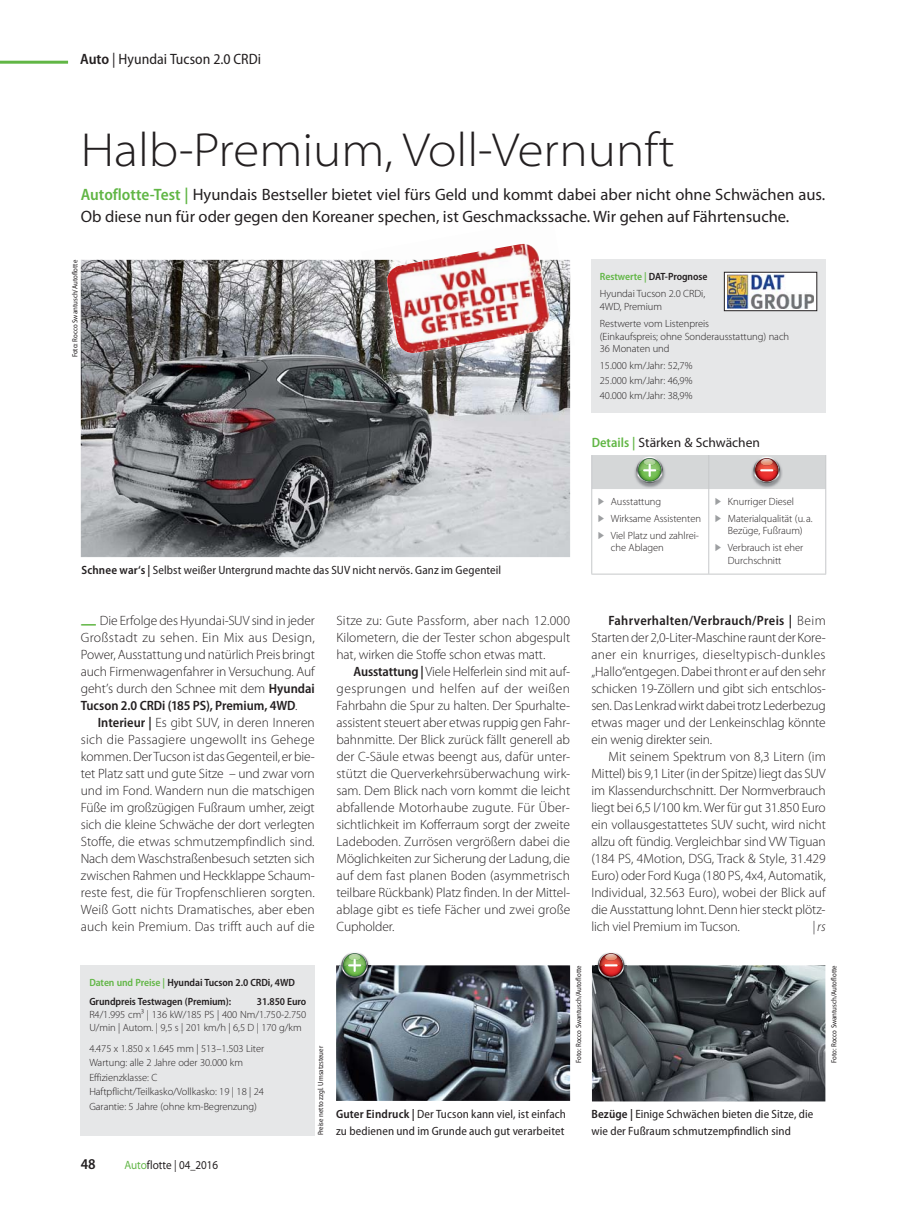
<style>
.page{position:relative;width:919px;height:1212px;background:#fff}
.page>*{position:absolute;margin:0;border:0;box-sizing:border-box;transform-origin:0 0}
.t1{font:300 semi-expanded 48px "Myriad Pro";color:#231f20}
.t2{font:16.5px/22.5px "Myriad Pro";color:#231f20}
.t3{font:semi-condensed 15px "Myriad Pro";color:#231f20}
.t4{font:600 semi-condensed 15px "Myriad Pro";color:#231f20}
.t5{font:300 13.5px/17px "Myriad Pro";letter-spacing:-.01em;color:#231f20;text-align:justify}
.t6{font:13.5px "Myriad Pro";color:#231f20}
.t7{font:italic 300 13.5px "Myriad Pro";color:#231f20}
.t8{font:semi-condensed 12px/17px "Myriad Pro";letter-spacing:.01em;color:#231f20}
.t9{font:semi-expanded 12px "Myriad Pro";color:#231f20;scale:.85 1}
.t10{font:300 10.5px/17px "Myriad Pro";letter-spacing:-.005em;color:#231f20}
.t11{font:600 semi-condensed 10.5px/19.2px "Myriad Pro";letter-spacing:-.005em;color:#231f20}
.t12{font:semi-condensed 7.5px "Myriad Pro";color:#231f20}
.s1{font-weight:600}
.s2{font-weight:600;font-stretch:semi-condensed;color:#61b645}
.s3{font-weight:600;font-stretch:semi-condensed}
.s4{color:#61b645}
</style>
<div class="page">
<hr style="left:0;top:61px;width:68px;height:3px;background:#61b645">
<div style="left:591px;top:259px;width:234px;height:153px;background:#e6e7e8"></div>
<svg style="left:726px;top:274px;width:88px;height:35px"></svg>
<img style="left:727px;top:275px;width:86px;height:33px">
<div style="left:724px;top:272px;width:92px;height:39px;border:1px solid #231f20"></div>
<img style="left:336px;top:965px;width:234px;height:136px">
<img style="left:592px;top:965px;width:233px;height:136px">
<img style="left:81px;top:260px;width:489px;height:297px">
<hr style="left:825px;top:455px;width:1px;height:34px;background:#c6c8ca">
<hr style="left:708px;top:489px;width:1px;height:85px;background:#c6c8ca">
<hr style="left:825px;top:489px;width:1px;height:85px;background:#c6c8ca">
<hr style="left:591px;top:455px;width:1px;height:119px;background:#c6c8ca">
<hr style="left:591px;top:574px;width:235px;height:1px;background:#c6c8ca">
<svg style="left:591px;top:455px;width:234px;height:34px;background:#ccc9c6"></svg>
<img style="left:339px;top:960px;width:31px;height:23px">
<svg style="left:341px;top:953px;width:27px;height:25px"></svg>
<img style="left:595px;top:960px;width:31px;height:23px">
<svg style="left:597px;top:953px;width:27px;height:25px"></svg>
<img style="left:363px;top:260px;width:207px;height:119px">
<svg style="left:384px;top:243px;width:167px;height:112px"></svg>
<img style="left:387px;top:244px;width:162px;height:109px">
<div style="left:81px;top:965px;width:234px;height:170px;background:#e6e7e8"></div>
<p class="t3" style="left:80px;top:53px;width:182px"><span class="s1">Auto</span> | Hyundai Tucson 2.0 CRDi</p>
<h1 class="t1" style="left:81px;top:121px;width:595px">Halb-Premium, Voll-Vernunft</h1>
<p class="t2" style="left:81px;top:185px;width:746px"><span class="s2">Autoflotte-Test |</span> Hyundais Bestseller bietet viel fürs Geld und kommt dabei aber nicht ohne Schwächen aus.<br>Ob diese nun für oder gegen den Koreaner spechen, ist Geschmackssache. Wir gehen auf Fährtensuche.</p>
<p class="t12" style="left:72px;top:357px;width:99px;rotate:-90deg">Foto: Rocco Swantusch/Autoflotte</p>
<p class="t8" style="left:81px;top:563px;width:421px"><span class="s1">Schnee war‘s |</span> Selbst weißer Untergrund machte das SUV nicht nervös. Ganz im Gegenteil</p>
<p class="t5" style="left:81px;top:613px;width:235px;text-indent:19px">Die Erfolge des Hyundai-SUV sind in jeder Großstadt zu sehen. Ein Mix aus Design, Po wer, Ausstattung und natürlich Preis bringt auch Firmenwagenfahrer in Versuchung. Auf geht’s durch den Schnee mit dem <span class="s3">Hyundai Tucson 2.0 CRDi (185 PS), Premium, 4WD</span>.</p>
<p class="t5" style="left:81px;top:716px;width:235px;text-indent:17px"><span class="s3">Interieur |</span> Es gibt SUV, in deren Inneren sich die Passagiere ungewollt ins Gehege kommen. Der Tucson ist das Gegenteil, er bie&shy;tet Platz satt und gute Sitze – und zwar vorn und im Fond. Wandern nun die matschigen Füße im großzügigen Fußraum umher, zeigt sich die kleine Schwäche der dort verlegten Stoffe, die etwas schmutzempfindlich sind.<br>Nach dem Waschstraßenbesuch setzten sich zwischen Rahmen und Heckklappe Schaum&shy;reste fest, die für Tropfenschlieren sorgten.<br>Weiß Gott nichts Dramatisches, aber eben auch kein Premium. Das trifft auch auf die</p>
<p class="t5" style="left:336px;top:613px;width:235px">Sitze zu: Gute Passform, aber nach 12.000<br>Kilometern, die der Tester schon abgespult hat, wirken die Stoffe schon etwas matt.</p>
<p class="t5" style="left:336px;top:664px;width:235px;text-indent:17px"><span class="s3">Ausstattung |</span> Viele Helferlein sind mit auf&shy;gesprungen und helfen auf der weißen Fahrbahn die Spur zu halten. Der Spurhalte&shy;assistent steuert aber etwas ruppig gen Fahr&shy;bahnmitte. Der Blick zurück fällt generell ab der C-Säule etwas beengt aus, dafür unter&shy;stützt die Querverkehrsüberwachung wirk&shy;sam. Dem Blick nach vorn kommt die leicht abfallende Motorhaube zugute. Für Über&shy;sichtlichkeit im Kofferraum sorgt der zweite Ladeboden. Zurrösen vergrößern dabei die Möglichkeiten zur Sicherung der Ladung, die auf dem fast planen Boden (asymmetrisch teilbare Rückbank) Platz finden. In der Mittel&shy;ablage gibt es tiefe Fächer und zwei große Cupholder.</p>
<p class="t10" style="left:600px;top:269px;width:109px"><span class="s2">Restwerte |</span> <span class="s3">DAT-Prognose<br></span>Hyundai Tucson 2.0 CRDi,</p>
<p class="t10" style="left:600px;top:299px;width:111px">4WD, Premium<br>Restwerte vom Listenpreis</p>
<p class="t10" style="left:600px;top:331px;width:191px;line-height:12.8px">(Einkaufspreis; ohne Sonderausstattung) nach<br>36 Monaten und</p>
<p class="t10" style="left:600px;top:359px;width:94px;line-height:14.9px;text-align:justify">15.000 km/Jahr: 52,7% 25.000 km/Jahr: 46,9% 40.000 km/Jahr: 38,9%</p>
<p class="t6" style="left:591px;top:437px;width:170px"><span class="s2">Details |</span> Stärken &amp; Schwächen</p>
<p class="t10" style="left:611px;top:494px;width:92px">Ausstattung<br>Wirksame Assistenten<br>Viel Platz und zahlrei-</p>
<p class="t10" style="left:611px;top:540px;width:54px">che Ablagen</p>
<p class="t10" style="left:727px;top:494px;width:86px">Knurriger Diesel<br>Materialqualität (u. a.</p>
<p class="t10" style="left:727px;top:523px;width:77px">Bezüge, Fußraum)<br>Verbrauch ist eher</p>
<p class="t10" style="left:727px;top:553px;width:55px">Durchschnitt</p>
<p class="t5" style="left:591px;top:613px;width:236px;text-indent:17px"><span class="s3">Fahrverhalten/Verbrauch/Preis |</span> Beim Starten der 2,0-Liter-Maschine raunt der Kore&shy;aner ein knurriges, dieseltypisch-dunkles „Hallo“entgegen. Dabei thront er auf den sehr schicken 19-Zöllern und gibt sich entschlos&shy;sen. Das Lenkrad wirkt dabei trotz Lederbezug etwas mager und der Lenkeinschlag könnte ein wenig direkter sein.</p>
<p class="t5" style="left:591px;top:750px;width:236px;text-indent:17px">Mit seinem Spektrum von 8,3 Litern (im Mittel) bis 9,1 Liter (in der Spitze) liegt das SUV im Klassendurchschnitt. Der Normverbrauch liegt bei 6,5 l/100 km. Wer für gut 31.850 Euro ein vollausgestattetes SUV sucht, wird nicht allzu oft fündig. Vergleichbar sind VW Tiguan (184 PS, 4Motion, DSG, Track &amp; Style, 31.429<br>Euro) oder Ford Kuga (180 PS, 4x4, Automatik, Individual, 32.563 Euro), wobei der Blick auf die Ausstattung lohnt. Denn hier steckt plötz&shy;lich viel Premium im Tucson.</p>
<p class="t7" style="left:812px;top:919px;width:15px">| rs</p>
<p class="t11" style="left:89px;top:974px;width:207px"><span class="s4">Daten und Preise |</span> Hyundai Tucson 2.0 CRDi, 4WD<br>Grundpreis Testwagen (Premium):</p>
<p class="t11" style="left:257px;top:993px;width:51px">31.850 Euro</p>
<p class="t10" style="left:89px;top:1009px;width:218px;line-height:12.8px">R4/1.995 cm³ | 136 kW/185 PS | 400 Nm/1.750-2.750<br>U/min | Autom. | 9,5 s | 201 km/h | 6,5 D | 170 g/km</p>
<p class="t10" style="left:89px;top:1042px;width:176px;line-height:14.4px">4.475 x 1.850 x 1.645 mm | 513–1.503 Liter Wartung: alle 2 Jahre oder 30.000 km Effizienzklasse: C Haftpflicht/Teilkasko/Vollkasko: 19 | 18 | 24<br>Garantie: 5 Jahre (ohne km-Begrenzung)</p>
<p class="t12" style="left:318px;top:1135px;width:91px;rotate:-90deg">Preise netto zzgl. Umsatzsteuer</p>
<p class="t4" style="left:81px;top:1159px;width:16px">48</p>
<p class="t9" style="left:124px;top:1158px;width:112px"><span class="s4">Auto</span>flotte | 04_2016</p>
<p class="t12" style="left:576px;top:1063px;width:99px;rotate:-90deg">Foto: Rocco Swantusch/Autoflotte</p>
<p class="t12" style="left:831px;top:1063px;width:99px;rotate:-90deg">Foto: Rocco Swantusch/Autoflotte</p>
<p class="t8" style="left:336px;top:1107px;width:231px"><span class="s1">Guter Eindruck |</span> Der Tucson kann viel, ist einfach zu bedienen und im Grunde auch gut verarbeitet</p>
<p class="t8" style="left:591px;top:1107px;width:223px"><span class="s1">Bezüge |</span> Einige Schwächen bieten die Sitze, die wie der Fußraum schmutzempfindlich sind</p>
</div>
